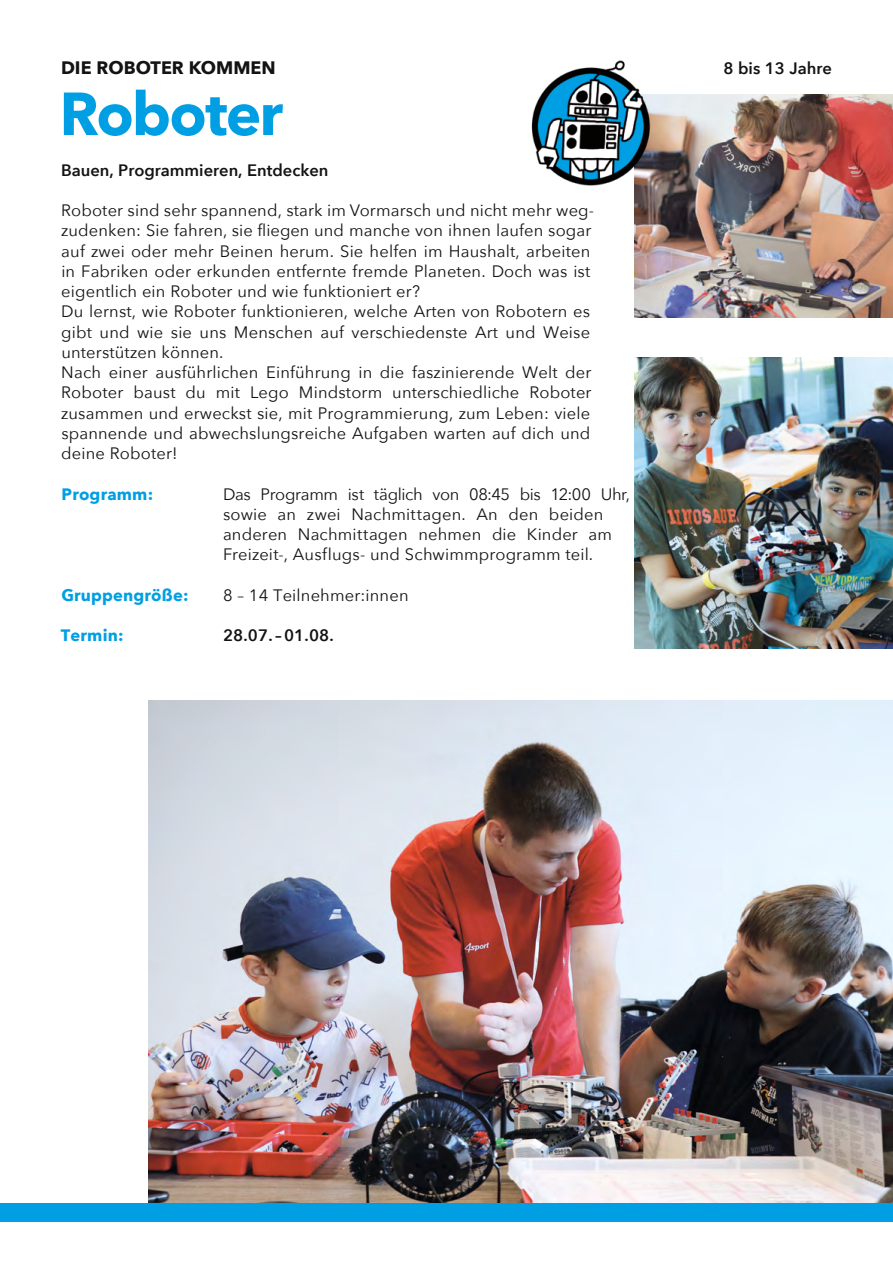
<style>
.page{position:relative;width:893px;height:1263px;background:#fff}
.page>*{position:absolute;margin:0;border:0;box-sizing:border-box;transform-origin:0 0}
.t1{font:700 60px "Avenir Next";letter-spacing:-.03em;color:#009fe3}
.t2{font:700 18px "Avenir Next";color:#131313}
.t3{font:16.5px/20.2px "Avenir Next";letter-spacing:.01em;color:#131313}
.t4{font:600 16.5px "Avenir Next";color:#131313}
.t5{font:700 16.5px "Avenir Next";letter-spacing:.01em;color:#009fe3}
</style>
<div class="page">
<img style="left:148px;top:700px;width:745px;height:503px">
<img style="left:635px;top:358px;width:258px;height:291px">
<div style="left:0;top:1203px;width:893px;height:18px;background:#009fe3"></div>
<img style="left:635px;top:95px;width:258px;height:222px">
<img style="left:531px;top:60px;width:125px;height:127px">
<p class="t2" style="left:61px;top:52px;width:216px">DIE ROBOTER KOMMEN</p>
<p class="t4" style="left:723px;top:54px;width:110px">8 bis 13 Jahre</p>
<h1 class="t1" style="left:60px;top:62px;width:225px">Roboter</h1>
<p class="t4" style="left:61px;top:156px;width:269px">Bauen, Programmieren, Entdecken</p>
<p class="t3" style="left:61px;top:199px;width:535px">Roboter sind sehr spannend, stark im Vormarsch und nicht mehr weg&shy;zudenken: Sie fahren, sie fliegen und manche von ihnen laufen sogar auf zwei oder mehr Beinen herum. Sie helfen im Haushalt, arbeiten in Fabriken oder erkunden entfernte fremde Planeten. Doch was ist eigentlich ein Roboter und wie funktioniert er?<br>Du lernst, wie Roboter funktionieren, welche Arten von Robotern es gibt und wie sie uns Menschen auf verschiedenste Art und Weise unterstützen können.<br>Nach einer ausführlichen Einführung in die faszinierende Welt der Roboter baust du mit Lego Mindstorm unterschiedliche Roboter zusammen und erweckst sie, mit Programmierung, zum Leben: viele spannende und abwechslungsreiche Aufgaben warten auf dich und deine Roboter!</p>
<p class="t5" style="left:62px;top:479px;width:93px">Programm:</p>
<p class="t3" style="left:223px;top:483px;width:409px">Das Programm ist täglich von 08:45 bis 12:00 Uhr, sowie an zwei Nachmittagen. An den beiden anderen Nachmittagen nehmen die Kinder am Freizeit-, Ausflugs- und Schwimmprogramm teil.</p>
<p class="t5" style="left:61px;top:581px;width:129px">Gruppengröße:</p>
<p class="t3" style="left:223px;top:584px;width:187px">8 – 14 Teilnehmer:innen</p>
<p class="t5" style="left:61px;top:621px;width:64px">Termin:</p>
<p class="t4" style="left:223px;top:621px;width:112px">28.07. –01.08.</p>
</div>
